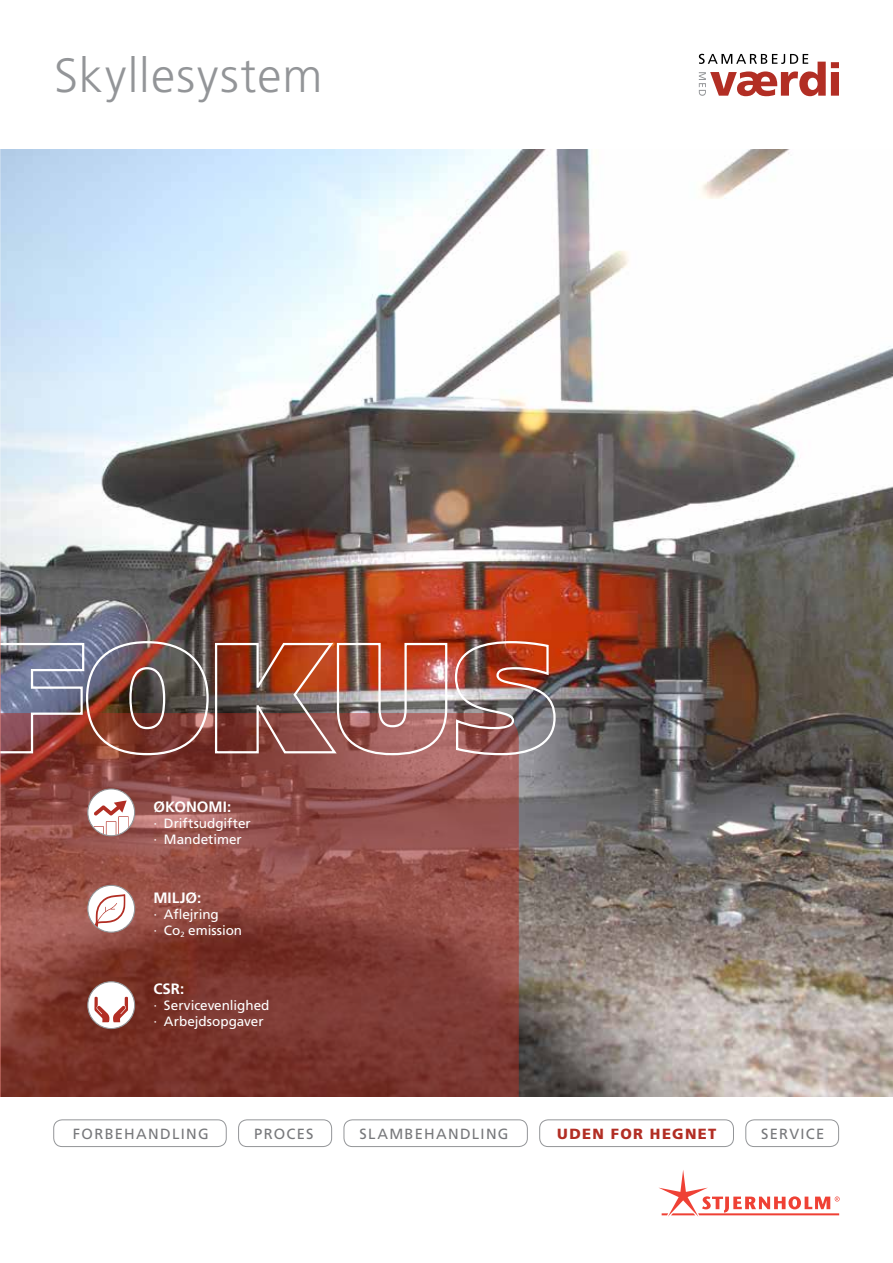
<style>
.page{position:relative;width:893px;height:1263px;background:#fff}
.page>*{position:absolute;margin:0;border:0;box-sizing:border-box;transform-origin:0 0}
.t1{font:300 48px "Frutiger";letter-spacing:.03em;color:#939598}
.t2{font:700 15px "Frutiger";color:#fff}
.t3{font:14.7px "Frutiger";letter-spacing:.09em;color:#77787b}
.t4{font:900 14.7px "Frutiger";letter-spacing:.09em;color:#b22e24}
.t5{font:13.5px/16.2px "Frutiger";letter-spacing:-.005em;color:#fff}
</style>
<div class="page">
<img style="left:0;top:149px;width:893px;height:948px">
<svg style="left:0;top:756px;width:519px;height:341px;background:#89443d"></svg>
<img style="left:0;top:640px;width:557px;height:116px">
<div style="left:88px;top:789px;width:47px;height:47px;background:#fff;border-radius:50%"></div>
<svg style="left:93px;top:800px;width:36px;height:36px"></svg>
<div style="left:87px;top:788px;width:48px;height:48px;border:1px solid #939598;border-radius:50%"></div>
<div style="left:88px;top:885px;width:47px;height:47px;background:#fff;border-radius:50%"></div>
<svg style="left:95px;top:894px;width:31px;height:33px"></svg>
<div style="left:87px;top:885px;width:48px;height:48px;border:1px solid #939598;border-radius:50%"></div>
<div style="left:88px;top:982px;width:47px;height:46px;background:#fff;border-radius:50%"></div>
<svg style="left:94px;top:996px;width:34px;height:26px"></svg>
<div style="left:87px;top:981px;width:48px;height:48px;border:1px solid #939598;border-radius:50%"></div>
<svg style="left:699px;top:54px;width:140px;height:42px"></svg>
<svg style="left:659px;top:1170px;width:181px;height:47px"></svg>
<div style="left:53px;top:1119px;width:174px;height:28px;border:1px solid #939598;border-radius:9px"></div>
<div style="left:238px;top:1119px;width:94px;height:28px;border:1px solid #939598;border-radius:9px"></div>
<div style="left:344px;top:1119px;width:184px;height:28px;border:1px solid #939598;border-radius:9px"></div>
<div style="left:539px;top:1119px;width:195px;height:28px;border:1px solid #939598;border-radius:9px"></div>
<div style="left:745px;top:1119px;width:94px;height:28px;border:1px solid #939598;border-radius:9px"></div>
<h1 class="t1" style="left:54px;top:48px;width:270px">Skyllesystem</h1>
<p class="t2" style="left:153px;top:798px;width:79px">ØKONOMI:</p>
<p class="t5" style="left:153px;top:815px;width:99px">· Driftsudgifter · Mandetimer</p>
<p class="t2" style="left:153px;top:889px;width:50px">MILJØ:</p>
<p class="t5" style="left:153px;top:906px;width:90px">· Aflejring<br>· Co<sub>2</sub> emission</p>
<p class="t2" style="left:153px;top:980px;width:32px">CSR:</p>
<p class="t5" style="left:153px;top:997px;width:118px">· Servicevenlighed · Arbejdsopgaver</p>
<p class="t3" style="left:73px;top:1125px;width:137px">FORBEHANDLING</p>
<p class="t3" style="left:254px;top:1125px;width:61px">PROCES</p>
<p class="t3" style="left:359px;top:1125px;width:151px">SLAMBEHANDLING</p>
<p class="t4" style="left:557px;top:1125px;width:161px">UDEN FOR HEGNET</p>
<p class="t3" style="left:761px;top:1125px;width:65px">SERVICE</p>
</div>
